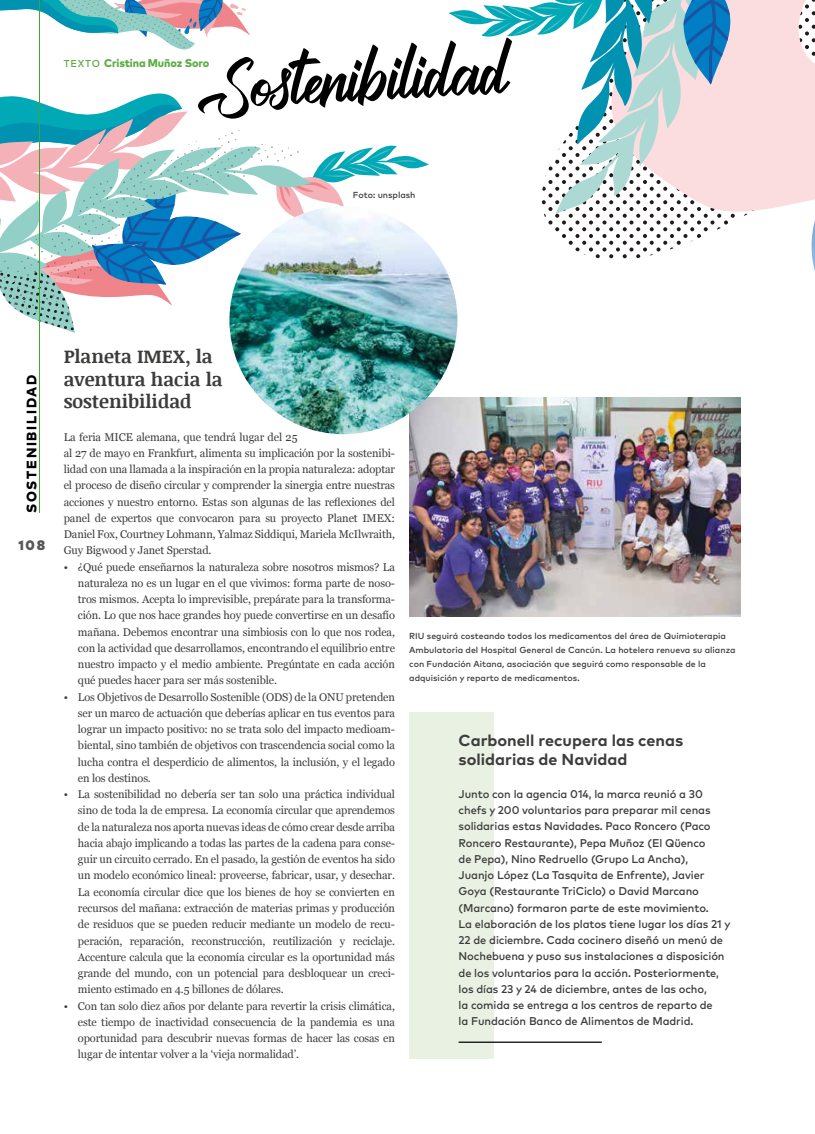
<style>
.page{position:relative;width:815px;height:1134px;background:#fff}
.page>*{position:absolute;margin:0;border:0;box-sizing:border-box;transform-origin:0 0}
.t1{font:64.62px "Brilliantte Presonal Use Only";color:#000}
.t2{font:700 18.75px/22.5px "Noticia Text";color:#3c3c3b}
.t3{font:700 15.88px/19.5px "Mark Pro";color:#3c3c3b}
.t4{font:800 13.75px "Mark Pro";letter-spacing:.13em;color:#000}
.t5{font:900 13.75px "Mark Pro";color:#575756}
.t6{font:11.25px/16.2px "Georgia";letter-spacing:-.01em;color:#3c3c3b;text-align:justify}
.t7{font:500 11.25px/16.2px "Mark Pro";letter-spacing:-.01em;color:#3c3c3b}
.t8{font:800 11.25px "Mark Pro";letter-spacing:-.01em;color:#5dad46}
.t9{font:500 8.75px/13.8px "Mark Pro";color:#3c3c3b}
.s1{font-weight:500;font-size:10px}
</style>
<div class="page">
<svg style="left:544px;top:213px;width:268px;height:46px"></svg>
<div style="left:731px;top:0;width:84px;height:212px;background:#fbdcdf"></div>
<svg style="left:312px;top:145px;width:117px;height:61px"></svg>
<svg style="left:449px;top:0;width:282px;height:214px"></svg>
<svg style="left:0;top:93px;width:187px;height:240px"></svg>
<svg style="left:0;top:130px;width:303px;height:182px"></svg>
<svg style="left:0;top:0;width:250px;height:50px"></svg>
<hr style="left:40px;top:0;width:1px;height:513px;background:#3fa535">
<div style="left:409px;top:712px;width:85px;height:346px;background:#e9f1e2"></div>
<hr style="left:459px;top:1041px;width:143px;height:2px;background:#000">
<img style="left:409px;top:397px;width:332px;height:220px">
<img style="left:812px;top:221px;width:3px;height:50px">
<img style="left:229px;top:206px;width:228px;height:228px;border-radius:114px">
<h1 class="t1" style="left:195px;top:49px;width:312px;rotate:-3deg">Sostenibilidad</h1>
<p class="t8" style="left:64px;top:55px;width:147px"><span class="s1">TEXTO</span> Cristina Muñoz Soro</p>
<p class="t9" style="left:353px;top:188px;width:64px">Foto: unsplash</p>
<p class="t4" style="left:21px;top:513px;width:139px;rotate:-90deg">SOSTENIBILIDAD</p>
<p class="t5" style="left:18px;top:534px;width:28px">108</p>
<h2 class="t2" style="left:64px;top:345px;width:160px">Planeta IMEX, la aventura hacia la sostenibilidad</h2>
<p class="t6" style="left:64px;top:428px;width:333px;text-align:left">La feria MICE alemana, que tendrá lugar del 25<br>al 27 de mayo en Frankfurt, alimenta su implicación por la sostenibi&shy;lidad con una llamada a la inspiración en la propia naturaleza: adoptar el proceso de diseño circular y comprender la sinergia entre nuestras acciones y nuestro entorno. Estas son algunas de las reflexiones del panel de expertos que convocaron para su proyecto Planet IMEX:<br>Daniel Fox, Courtney Lohmann, Yalmaz Siddiqui, Mariela McIlwraith, Guy Bigwood y Janet Sperstad.</p>
<p class="t6" style="left:78px;top:558px;width:319px;text-indent:-14px">• ¿Qué puede enseñarnos la naturaleza sobre nosotros mismos? La naturaleza no es un lugar en el que vivimos: forma parte de noso&shy;tros mismos. Acepta lo imprevisible, prepárate para la transforma&shy;ción. Lo que nos hace grandes hoy puede convertirse en un desafío mañana. Debemos encontrar una simbiosis con lo que nos rodea, con la actividad que desarrollamos, encontrando el equilibrio entre nuestro impacto y el medio ambiente. Pregúntate en cada acción qué puedes hacer para ser más sostenible.</p>
<p class="t6" style="left:78px;top:688px;width:319px;text-indent:-14px">• Los Objetivos de Desarrollo Sostenible (ODS) de la ONU pretenden ser un marco de actuación que deberías aplicar en tus eventos para lograr un impacto positivo: no se trata solo del impacto medioam&shy;biental, sino también de objetivos con trascendencia social como la lucha contra el desperdicio de alimentos, la inclusión, y el legado en los destinos.</p>
<p class="t6" style="left:78px;top:786px;width:319px;text-indent:-14px">• La sostenibilidad no debería ser tan solo una práctica individual sino de toda la de empresa. La economía circular que aprendemos de la naturaleza nos aporta nuevas ideas de cómo crear desde arriba hacia abajo implicando a todas las partes de la cadena para conse&shy;guir un circuito cerrado. En el pasado, la gestión de eventos ha sido un modelo económico lineal: proveerse, fabricar, usar, y desechar.<br>La economía circular dice que los bienes de hoy se convierten en recursos del mañana: extracción de materias primas y producción de residuos que se pueden reducir mediante un modelo de recu&shy;peración, reparación, reconstrucción, reutilización y reciclaje.<br>Accenture calcula que la economía circular es la oportunidad más grande del mundo, con un potencial para desbloquear un creci&shy;miento estimado en 4.5 billones de dólares.</p>
<p class="t6" style="left:78px;top:997px;width:319px;text-indent:-14px">• Con tan solo diez años por delante para revertir la crisis climática, este tiempo de inactividad consecuencia de la pandemia es una oportunidad para descubrir nuevas formas de hacer las cosas en lugar de intentar volver a la ‘vieja normalidad’.</p>
<p class="t9" style="left:409px;top:629px;width:328px">RIU seguirá costeando todos los medicamentos del área de Quimioterapia Ambulatoria del Hospital General de Cancún. La hotelera renueva su alianza con Fundación Aitana, asociación que seguirá como responsable de la adquisición y reparto de medicamentos.</p>
<h3 class="t3" style="left:459px;top:729px;width:226px">Carbonell recupera las cenas solidarias de Navidad</h3>
<p class="t7" style="left:459px;top:785px;width:273px">Junto con la agencia 014, la marca reunió a 30 chefs y 200 voluntarios para preparar mil cenas solidarias estas Navidades. Paco Roncero (Paco Roncero Restaurante), Pepa Muñoz (El Qüenco<br>de Pepa), Nino Redruello (Grupo La Ancha),<br>Juanjo López (La Tasquita de Enfrente), Javier Goya (Restaurante TriCiclo) o David Marcano (Marcano) formaron parte de este movimiento.<br>La elaboración de los platos tiene lugar los días 21 y 22 de diciembre. Cada cocinero diseñó un menú de Nochebuena y puso sus instalaciones a disposición de los voluntarios para la acción. Posteriormente, los días 23 y 24 de diciembre, antes de las ocho,<br>la comida se entrega a los centros de reparto de<br>la Fundación Banco de Alimentos de Madrid.</p>
</div>
